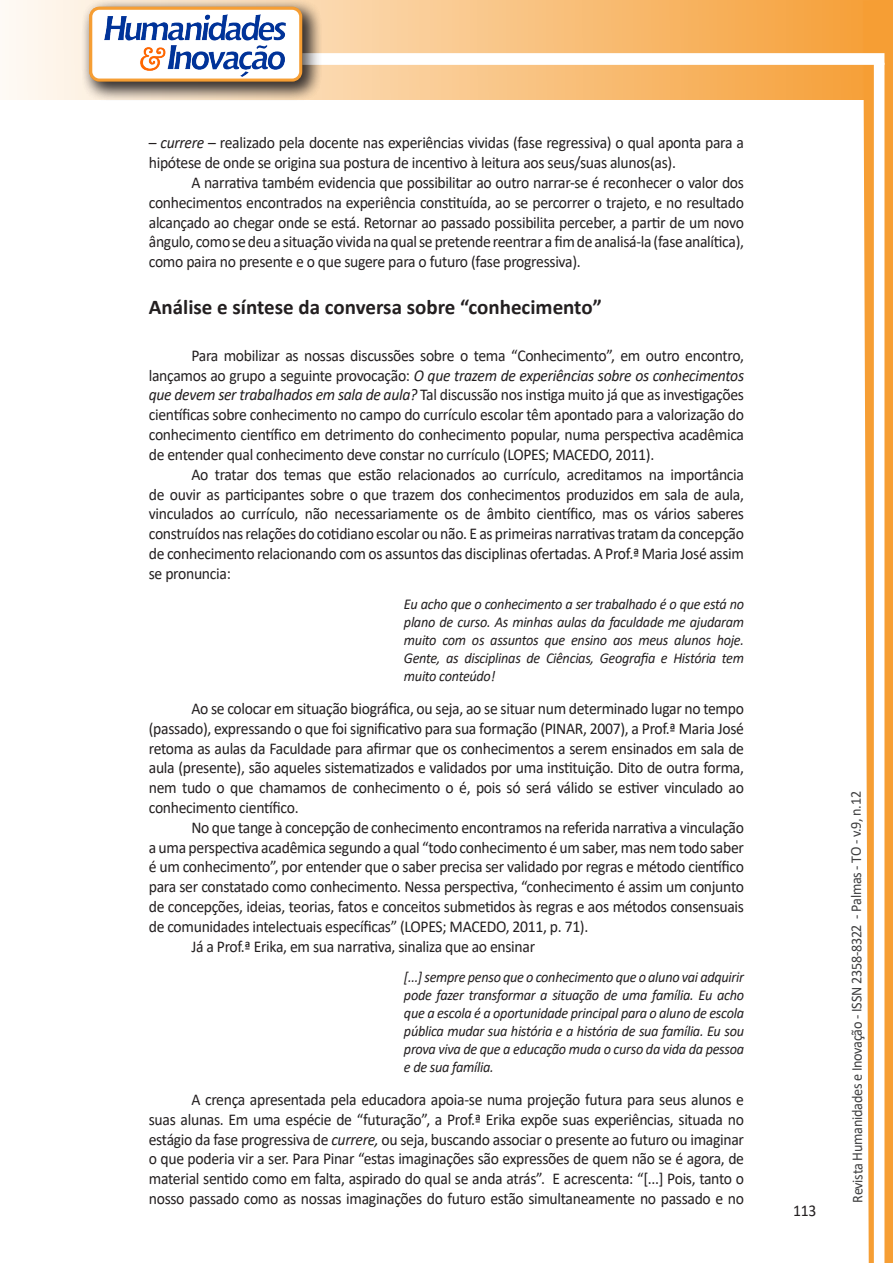
<style>
.page{position:relative;width:893px;height:1263px;background:#fff}
.page>*{position:absolute;margin:0;border:0;box-sizing:border-box;transform-origin:0 0}
.Titulo_2{font:700 21px "Calibri";color:#231f20}
.texto{font:16.5px/19.8px "Calibri";letter-spacing:-.02em;color:#231f20;text-align:justify;scale:.95 1}
.citacao{font:italic 15px/18px "Calibri";letter-spacing:-.02em;color:#231f20;text-align:justify;scale:.95 1}
.t1{font:15px "Calibri";letter-spacing:-.025em;color:#3e3e3f;scale:.95 1}
.s1{font-style:italic}
</style>
<div class="page">
<svg style="left:5px;top:0;width:858px;height:100px;background:#f9c484"></svg>
<div style="left:302px;top:53px;width:582px;height:12px;background:#fff;border:2px solid #fff"></div>
<svg style="left:863px;top:0;width:30px;height:1263px"></svg>
<div style="left:81px;top:0;width:241px;height:102px;background:#231f20;opacity:.75"></div>
<div style="left:91px;top:8px;width:210px;height:72px;background:#fff;border-radius:9px"></div>
<img style="left:104px;top:14px;width:181px;height:62px">
<div style="left:89px;top:7px;width:213px;height:75px;border:3px solid #f69e34;border-radius:9px"></div>
<p class="texto" style="left:149px;top:133px;width:628px">– <span class="s1">currere</span> – realizado pela docente nas experiências vividas (fase regressiva) o qual aponta para a hipótese de onde se origina sua postura de incentivo à leitura aos seus/suas alunos(as).</p>
<p class="texto" style="left:149px;top:172px;width:628px;text-indent:43px">A narrativa também evidencia que possibilitar ao outro narrar-se é reconhecer o valor dos conhecimentos encontrados na experiência constituída, ao se percorrer o trajeto, e no resultado alcançado ao chegar onde se está. Retornar ao passado possibilita perceber, a partir de um novo ângulo, como se deu a situação vivida na qual se pretende reentrar a fim de analisá-la (fase analítica), como paira no presente e o que sugere para o futuro (fase progressiva).</p>
<p class="Titulo_2" style="left:149px;top:292px;width:454px">Análise e síntese da conversa sobre “conhecimento”</p>
<p class="texto" style="left:149px;top:345px;width:628px;text-indent:43px">Para mobilizar as nossas discussões sobre o tema “Conhecimento”, em outro encontro, lançamos ao grupo a seguinte provocação: <span class="s1">O que trazem de experiências sobre os conhecimentos que devem ser trabalhados em sala de aula?</span> Tal discussão nos instiga muito já que as investigações científicas sobre conhecimento no campo do currículo escolar têm apontado para a valorização do conhecimento científico em detrimento do conhecimento popular, numa perspectiva acadêmica de entender qual conhecimento deve constar no currículo (LOPES; MACEDO, 2011).</p>
<p class="texto" style="left:149px;top:464px;width:628px;text-indent:43px">Ao tratar dos temas que estão relacionados ao currículo, acreditamos na importância de ouvir as participantes sobre o que trazem dos conhecimentos produzidos em sala de aula, vinculados ao currículo, não necessariamente os de âmbito científico, mas os vários saberes construídos nas relações do cotidiano escolar ou não. E as primeiras narrativas tratam da concepção de conhecimento relacionando com os assuntos das disciplinas ofertadas. A Prof.ª Maria José assim se pronuncia:</p>
<p class="citacao" style="left:404px;top:595px;width:360px">Eu acho que o conhecimento a ser trabalhado é o que está no plano de curso. As minhas aulas da faculdade me ajudaram muito com os assuntos que ensino aos meus alunos hoje.<br>Gente, as disciplinas de Ciências, Geografia e História tem muito conteúdo!</p>
<p class="texto" style="left:149px;top:698px;width:628px;text-indent:43px">Ao se colocar em situação biográfica, ou seja, ao se situar num determinado lugar no tempo (passado), expressando o que foi significativo para sua formação (PINAR, 2007), a Prof.ª Maria José retoma as aulas da Faculdade para afirmar que os conhecimentos a serem ensinados em sala de aula (presente), são aqueles sistematizados e validados por uma instituição. Dito de outra forma, nem tudo o que chamamos de conhecimento o é, pois só será válido se estiver vinculado ao conhecimento científico.</p>
<p class="texto" style="left:149px;top:817px;width:628px;text-indent:43px">No que tange à concepção de conhecimento encontramos na referida narrativa a vinculação a uma perspectiva acadêmica segundo a qual “todo conhecimento é um saber, mas nem todo saber é um conhecimento”, por entender que o saber precisa ser validado por regras e método científico para ser constatado como conhecimento. Nessa perspectiva, “conhecimento é assim um conjunto de concepções, ideias, teorias, fatos e conceitos submetidos às regras e aos métodos consensuais de comunidades intelectuais específicas” (LOPES; MACEDO, 2011, p. 71).</p>
<p class="texto" style="left:191px;top:936px;width:363px">Já a Prof.ª Erika, em sua narrativa, sinaliza que ao ensinar</p>
<p class="citacao" style="left:404px;top:968px;width:360px">[...] sempre penso que o conhecimento que o aluno vai adquirir pode fazer transformar a situação de uma família. Eu acho que a escola é a oportunidade principal para o aluno de escola pública mudar sua história e a história de sua família. Eu sou prova viva de que a educação muda o curso da vida da pessoa e de sua família.</p>
<p class="texto" style="left:149px;top:1089px;width:628px;text-indent:43px">A crença apresentada pela educadora apoia-se numa projeção futura para seus alunos e suas alunas. Em uma espécie de “futuração”, a Prof.ª Erika expõe suas experiências, situada no estágio da fase progressiva de <span class="s1">currere,</span> ou seja, buscando associar o presente ao futuro ou imaginar o que poderia vir a ser. Para Pinar “estas imaginações são expressões de quem não se é agora, de material sentido como em falta, aspirado do qual se anda atrás”. E acrescenta: “[...] Pois, tanto o nosso passado como as nossas imaginações do futuro estão simultaneamente no passado e no</p>
<p class="texto" style="left:793px;top:1200px;width:26px">113</p>
<p class="t1" style="left:846px;top:1203px;width:435px;rotate:-90deg">Revista Humanidades e Inovação - ISSN 2358-8322 - Palmas - TO - v.9, n.12</p>
</div>
